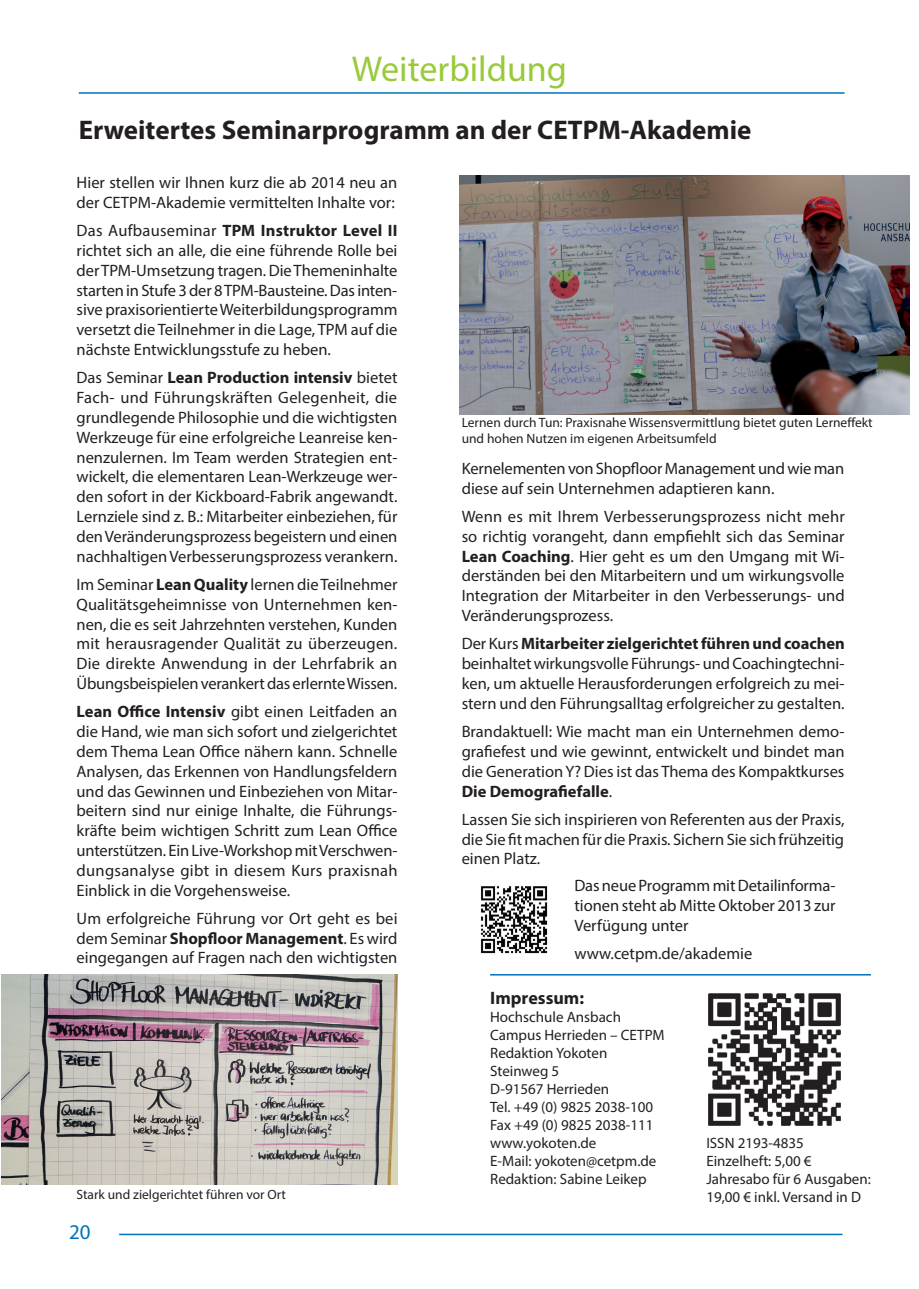
<style>
.page{position:relative;width:919px;height:1289px;background:#fff}
.page>*{position:absolute;margin:0;border:0;box-sizing:border-box;transform-origin:0 0}
.t1{font:36px "Myriad Pro";color:#99ca3b}
.t2{font:700 27px "Myriad Pro";color:#231f20}
.t3{font:21px "Myriad Pro";color:#0072bc}
.t4{font:700 18px "Myriad Pro";color:#231f20}
.t5{font:16.5px/19.8px "Myriad Pro";color:#231f20;text-align:justify}
.t6{font:15px/18px "Myriad Pro";color:#231f20}
.t7{font:13.5px/16.2px "Myriad Pro";color:#231f20}
.s1{font-weight:700}
</style>
<div class="page">
<hr style="left:79px;top:92px;width:765px;height:2px;background:#0072bc">
<hr style="left:119px;top:1233px;width:723px;height:2px;background:#0072bc">
<hr style="left:490px;top:974px;width:380px;height:1px;background:#0072bc">
<img style="left:708px;top:993px;width:133px;height:133px">
<img style="left:459px;top:176px;width:450px;height:238px">
<img style="left:2px;top:974px;width:395px;height:209px">
<img style="left:480px;top:886px;width:68px;height:68px">
<h1 class="t1" style="left:352px;top:47px;width:217px">Weiterbildung</h1>
<h2 class="t2" style="left:79px;top:113px;width:674px">Erweitertes Seminarprogramm an der CETPM-Akademie</h2>
<p class="t5" style="left:77px;top:172px;width:322px">Hier stellen wir Ihnen kurz die ab 2014 neu an der CETPM-Akademie vermittelten Inhalte vor:</p>
<p class="t5" style="left:77px;top:220px;width:322px">Das Aufbauseminar <span class="s1">TPM Instruktor Level II </span>richtet sich an alle, die eine führende Rolle bei der TPM-Umsetzung tragen. Die Themeninhalte starten in Stufe 3 der 8 TPM-Bausteine. Das inten&shy;sive praxisorientierte Weiterbildungsprogramm versetzt die Teilnehmer in die Lage, TPM auf die nächste Entwicklungsstufe zu heben.</p>
<p class="t5" style="left:77px;top:367px;width:322px">Das Seminar <span class="s1">Lean Production intensiv</span> bietet Fach- und Führungskräften Gelegenheit, die grundlegende Philosophie und die wichtigsten Werkzeuge für eine erfolgreiche Leanreise ken&shy;nenzulernen. Im Team werden Strategien ent&shy;wickelt, die elementaren Lean-Werkzeuge wer&shy;den sofort in der Kickboard-Fabrik angewandt.<br>Lernziele sind z. B.: Mitarbeiter einbeziehen, für den Veränderungsprozess begeistern und einen nachhaltigen Verbesserungsprozess verankern.</p>
<p class="t5" style="left:77px;top:574px;width:322px">Im Seminar <span class="s1">Lean Quality</span> lernen die Teilnehmer Qualitätsgeheimnisse von Unternehmen ken&shy;nen, die es seit Jahrzehnten verstehen, Kunden mit herausragender Qualität zu überzeugen.<br>Die direkte Anwendung in der Lehrfabrik an Übungsbeispielen verankert das erlernte Wissen.</p>
<p class="t5" style="left:77px;top:701px;width:322px"><span class="s1">Lean Office Intensiv</span> gibt einen Leitfaden an die Hand, wie man sich sofort und zielgerichtet dem Thema Lean Office nähern kann. Schnelle Analysen, das Erkennen von Handlungsfeldern und das Gewinnen und Einbeziehen von Mitar&shy;beitern sind nur einige Inhalte, die Führungs&shy;kräfte beim wichtigen Schritt zum Lean Office unterstützen. Ein Live-Workshop mit Verschwen&shy;dungsanalyse gibt in diesem Kurs praxisnah Einblick in die Vorgehensweise.</p>
<p class="t5" style="left:77px;top:908px;width:322px">Um erfolgreiche Führung vor Ort geht es bei dem Seminar <span class="s1">Shopfloor Management</span>. Es wird eingegangen auf Fragen nach den wichtigsten</p>
<p class="t7" style="left:461px;top:414px;width:412px">Lernen durch Tun: Praxisnahe Wissensvermittlung bietet guten Lerneffekt und hohen Nutzen im eigenen Arbeitsumfeld</p>
<p class="t5" style="left:461px;top:458px;width:384px">Kernelementen von Shopfloor Management und wie man diese auf sein Unternehmen adaptieren kann.</p>
<p class="t5" style="left:461px;top:506px;width:384px">Wenn es mit Ihrem Verbesserungsprozess nicht mehr so richtig vorangeht, dann empfiehlt sich das Seminar <span class="s1">Lean Coaching</span>. Hier geht es um den Umgang mit Wi&shy;derständen bei den Mitarbeitern und um wirkungsvolle Integration der Mitarbeiter in den Verbesserungs- und Veränderungsprozess.</p>
<p class="t5" style="left:461px;top:633px;width:384px">Der Kurs <span class="s1">Mitarbeiter zielgerichtet führen und coachen </span>beinhaltet wirkungsvolle Führungs- und Coachingtechni&shy;ken, um aktuelle Herausforderungen erfolgreich zu mei&shy;stern und den Führungsalltag erfolgreicher zu gestalten.</p>
<p class="t5" style="left:461px;top:721px;width:384px">Brandaktuell: Wie macht man ein Unternehmen demo&shy;grafiefest und wie gewinnt, entwickelt und bindet man die Generation Y? Dies ist das Thema des Kompaktkurses <span class="s1">Die Demografiefalle</span>.</p>
<p class="t5" style="left:461px;top:809px;width:384px">Lassen Sie sich inspirieren von Referenten aus der Praxis, die Sie fit machen für die Praxis. Sichern Sie sich frühzeitig einen Platz.</p>
<p class="t5" style="left:574px;top:875px;width:263px">Das neue Programm mit Detailinforma&shy;tionen steht ab Mitte Oktober 2013 zur Verfügung unter</p>
<p class="t5" style="left:574px;top:943px;width:179px">www.cetpm.de/akademie</p>
<p class="t7" style="left:77px;top:1186px;width:211px">Stark und zielgerichtet führen vor Ort</p>
<p class="t3" style="left:69px;top:1218px;width:23px">20</p>
<p class="t4" style="left:490px;top:986px;width:95px">Impressum:</p>
<p class="t6" style="left:490px;top:1007px;width:176px">Hochschule Ansbach<br>Campus Herrieden – CETPM<br>Redaktion Yokoten<br>Steinweg 5<br>D-91567 Herrieden<br>Tel. +49 (0) 9825 2038-100<br>Fax +49 (0) 9825 2038-111 www.yokoten.de</p>
<p class="t6" style="left:706px;top:1133px;width:99px">ISSN 2193-4835</p>
<p class="t6" style="left:490px;top:1151px;width:168px">E-Mail: yokoten@cetpm.de</p>
<p class="t6" style="left:706px;top:1151px;width:107px">Einzelheft: 5,00 €</p>
<p class="t6" style="left:490px;top:1169px;width:158px">Redaktion: Sabine Leikep</p>
<p class="t6" style="left:706px;top:1169px;width:166px">Jahresabo für 6 Ausgaben:<br>19,00 € inkl. Versand in D</p>
</div>
